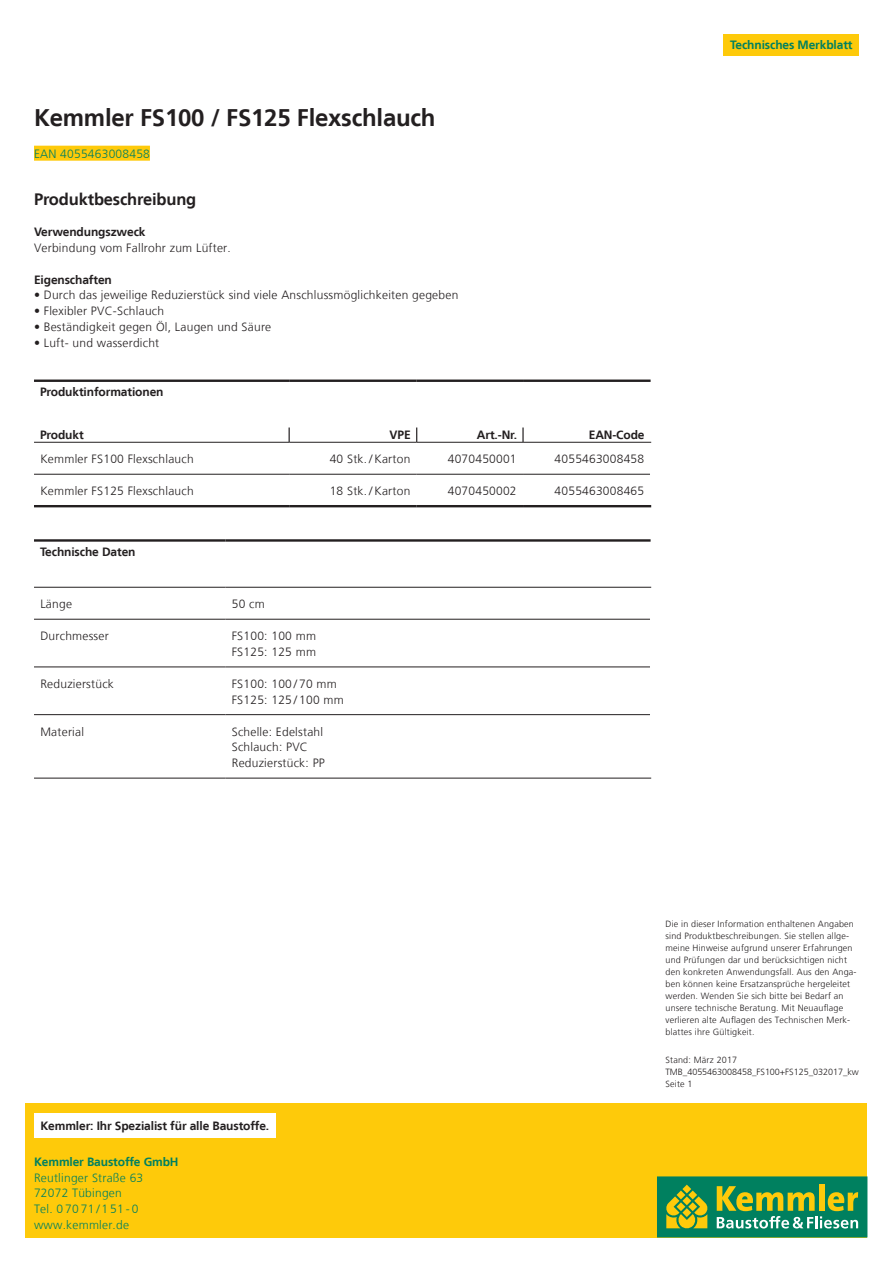
<style>
.page{position:relative;width:893px;height:1263px;background:#fff}
.page>*{position:absolute;margin:0;border:0;box-sizing:border-box;transform-origin:0 0}
.t1{font:700 24px "Frutiger LT";letter-spacing:-.01em;color:#231f20}
.t2{font:700 16.5px "Frutiger LT";letter-spacing:-.01em;color:#231f20}
.t3{font:300 12px/15.8px "Frutiger LT";letter-spacing:.02em;color:#231f20}
.t4{font:700 12px "Frutiger LT";letter-spacing:-.01em;color:#231f20}
.t5{font:300 12px/15.8px "Frutiger LT";letter-spacing:.02em;color:#00805f}
.t6{font:700 12px "Frutiger LT";letter-spacing:-.01em;color:#00805f}
.t7{font:300 9px/12px "Frutiger LT";letter-spacing:.02em;color:#231f20}
.t8{font:300 9px/12px "Frutiger LT";letter-spacing:-.005em;color:#231f20}
</style>
<div class="page">
<div style="left:26px;top:1103px;width:841px;height:134px;background:#feca0a"></div>
<div style="left:657px;top:1176px;width:210px;height:61px;background:#00805f"></div>
<svg style="left:666px;top:1184px;width:42px;height:45px"></svg>
<svg style="left:716px;top:1185px;width:142px;height:44px"></svg>
<div style="left:34px;top:1113px;width:242px;height:25px;background:#fff"></div>
<div style="left:724px;top:34px;width:135px;height:22px;background:#feca0a"></div>
<svg style="left:289px;top:427px;width:1px;height:15px"></svg>
<svg style="left:416px;top:427px;width:1px;height:15px"></svg>
<svg style="left:522px;top:427px;width:2px;height:15px"></svg>
<hr style="left:34px;top:442px;width:255px;height:1px;background:#231f20">
<hr style="left:289px;top:442px;width:128px;height:1px;background:#231f20">
<hr style="left:417px;top:442px;width:106px;height:1px;background:#231f20">
<hr style="left:523px;top:442px;width:128px;height:1px;background:#231f20">
<hr style="left:34px;top:379px;width:255px;height:3px;background:#231f20">
<hr style="left:289px;top:379px;width:128px;height:3px;background:#231f20">
<hr style="left:417px;top:379px;width:106px;height:3px;background:#231f20">
<hr style="left:523px;top:379px;width:128px;height:3px;background:#231f20">
<hr style="left:34px;top:505px;width:255px;height:2px;background:#231f20">
<hr style="left:289px;top:505px;width:128px;height:2px;background:#231f20">
<hr style="left:417px;top:505px;width:106px;height:2px;background:#231f20">
<hr style="left:523px;top:505px;width:128px;height:2px;background:#231f20">
<hr style="left:34px;top:474px;width:255px;height:1px;background:#231f20">
<hr style="left:289px;top:474px;width:128px;height:1px;background:#231f20">
<hr style="left:417px;top:474px;width:106px;height:1px;background:#231f20">
<hr style="left:523px;top:474px;width:127px;height:1px;background:#231f20">
<div style="left:34px;top:146px;width:116px;height:15px;background:#feca0a"></div>
<hr style="left:34px;top:587px;width:191px;height:1px;background:#231f20">
<hr style="left:225px;top:587px;width:426px;height:1px;background:#231f20">
<hr style="left:34px;top:619px;width:191px;height:1px;background:#231f20">
<hr style="left:225px;top:619px;width:425px;height:1px;background:#231f20">
<hr style="left:34px;top:667px;width:191px;height:1px;background:#231f20">
<hr style="left:225px;top:667px;width:425px;height:1px;background:#231f20">
<hr style="left:34px;top:714px;width:191px;height:1px;background:#231f20">
<hr style="left:225px;top:714px;width:425px;height:1px;background:#231f20">
<hr style="left:34px;top:778px;width:191px;height:1px;background:#231f20">
<hr style="left:225px;top:778px;width:426px;height:1px;background:#231f20">
<hr style="left:34px;top:539px;width:191px;height:3px;background:#231f20">
<hr style="left:225px;top:539px;width:426px;height:3px;background:#231f20">
<h1 class="t1" style="left:34px;top:104px;width:403px">Kemmler FS100 / FS125 Flexschlauch</h1>
<p class="t5" style="left:34px;top:146px;width:117px">EAN 4055463008458</p>
<h2 class="t2" style="left:34px;top:189px;width:164px">Produktbeschreibung</h2>
<p class="t4" style="left:34px;top:225px;width:113px">Verwendungszweck</p>
<p class="t3" style="left:34px;top:240px;width:198px">Verbindung vom Fallrohr zum Lüfter.</p>
<p class="t4" style="left:34px;top:272px;width:79px">Eigenschaften</p>
<p class="t3" style="left:34px;top:288px;width:426px">• Durch das jeweilige Reduzierstück sind viele Anschlussmöglichkeiten gegeben</p>
<p class="t3" style="left:34px;top:303px;width:132px">• Flexibler PVC-Schlauch</p>
<p class="t3" style="left:34px;top:319px;width:239px">• Beständigkeit gegen Öl, Laugen und Säure</p>
<p class="t3" style="left:34px;top:335px;width:127px">• Luft- und wasserdicht</p>
<p class="t4" style="left:40px;top:385px;width:125px">Produktinformationen</p>
<p class="t4" style="left:40px;top:427px;width:45px">Produkt</p>
<p class="t4" style="left:390px;top:427px;width:23px">VPE</p>
<p class="t4" style="left:477px;top:427px;width:42px">Art.-Nr.</p>
<p class="t4" style="left:589px;top:427px;width:57px">EAN-Code</p>
<p class="t3" style="left:40px;top:451px;width:155px">Kemmler FS100 Flexschlauch</p>
<p class="t3" style="left:330px;top:451px;width:82px">40 Stk. / Karton</p>
<p class="t3" style="left:448px;top:451px;width:70px">4070450001</p>
<p class="t3" style="left:555px;top:451px;width:91px">4055463008458</p>
<p class="t3" style="left:40px;top:483px;width:155px">Kemmler FS125 Flexschlauch</p>
<p class="t3" style="left:330px;top:483px;width:82px">18 Stk. / Karton</p>
<p class="t3" style="left:448px;top:483px;width:70px">4070450002</p>
<p class="t3" style="left:555px;top:483px;width:91px">4055463008465</p>
<p class="t4" style="left:40px;top:545px;width:97px">Technische Daten</p>
<p class="t3" style="left:40px;top:596px;width:33px">Länge</p>
<p class="t3" style="left:232px;top:596px;width:34px">50 cm</p>
<p class="t3" style="left:40px;top:628px;width:70px">Durchmesser</p>
<p class="t3" style="left:232px;top:628px;width:86px">FS100: 100 mm<br>FS125: 125 mm</p>
<p class="t3" style="left:40px;top:676px;width:75px">Reduzierstück</p>
<p class="t3" style="left:232px;top:676px;width:114px">FS100: 100 / 70 mm<br>FS125: 125 / 100 mm</p>
<p class="t3" style="left:40px;top:724px;width:45px">Material</p>
<p class="t3" style="left:232px;top:724px;width:95px">Schelle: Edelstahl<br>Schlauch: PVC<br>Reduzierstück: PP</p>
<p class="t6" style="left:730px;top:38px;width:124px">Technisches Merkblatt</p>
<p class="t4" style="left:40px;top:1119px;width:230px">Kemmler: Ihr Spezialist für alle Baustoffe.</p>
<p class="t6" style="left:34px;top:1154px;width:146px">Kemmler Baustoffe GmbH</p>
<p class="t5" style="left:34px;top:1170px;width:111px">Reutlinger Straße 63<br>72072 Tübingen<br>Tel. 07071/151-0 www.kemmler.de</p>
<p class="t7" style="left:665px;top:918px;width:193px">Die in dieser Information enthaltenen Angaben sind Produktbeschreibungen. Sie stellen allge&shy;meine Hinweise aufgrund unserer Erfahrungen und Prüfungen dar und berücksichtigen nicht den konkreten Anwendungsfall. Aus den Anga&shy;ben können keine Ersatzansprüche hergeleitet werden. Wenden Sie sich bitte bei Bedarf an unsere technische Beratung. Mit Neuauflage verlieren alte Auflagen des Technischen Merk&shy;blattes ihre Gültigkeit.</p>
<p class="t8" style="left:665px;top:1054px;width:195px">Stand: März 2017<br>TMB_4055463008458_FS100+FS125_032017_kw<br>Seite 1</p>
</div>
